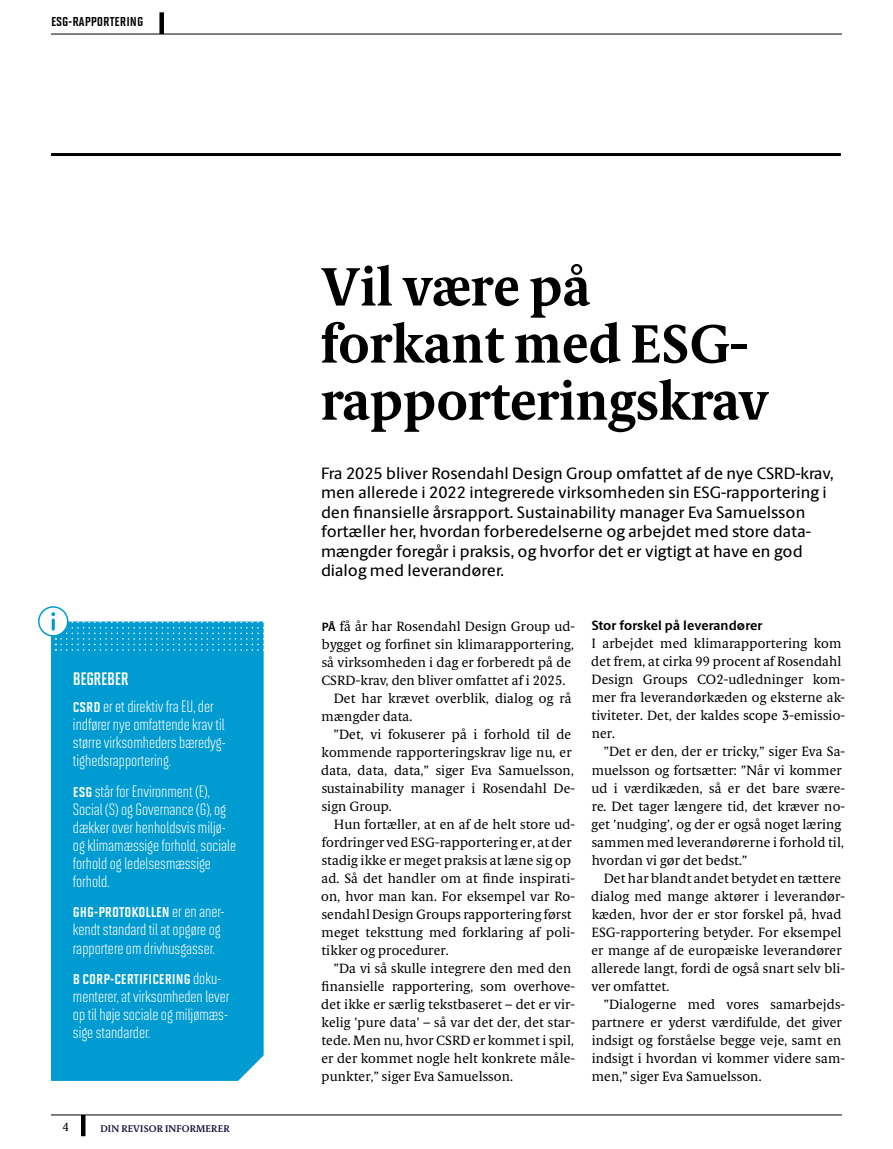
<style>
.page{position:relative;width:893px;height:1149px;background:#fff}
.page>*{position:absolute;margin:0;border:0;box-sizing:border-box;transform-origin:0 0}
.t1{font:700 54px/57px "Berling Serif Text";color:#000}
.t2{font:18px "Solano Gothic MVB Bd Cap";letter-spacing:-.02em;color:#fff}
.t3{font:16.5px/18px "Solano Gothic MVB";color:#fff}
.t4{font:500 16.5px/19.5px "Berling Sans";color:#000}
.t5{font:16.5px "Solano Gothic MVB Bd SC";color:#fff}
.t6{font:15px "Solano Gothic MVB Bd SC";color:#000}
.t7{font:13.5px/18px "Berling Serif Text";letter-spacing:.01em;color:#000}
.t8{font:700 13.5px "Berling Sans";letter-spacing:.01em;color:#000}
.t9{font:12px "Berling Serif Text";color:#000}
.t10{font:600 9.75px "Berling Serif Text";letter-spacing:.01em;color:#131139}
.s1{font-family:"Solano Gothic MVB Bd SC"}
.s2{font-family:"Solano Gothic MVB"}
.s3{font-family:"Berling Sans";font-weight:700;font-size:12px}
</style>
<div class="page">
<hr style="left:81px;top:1114px;width:4px;height:21px;background:#000">
<hr style="left:51px;top:1114px;width:791px;height:1px;background:#000">
<hr style="left:51px;top:153px;width:790px;height:3px;background:#000">
<hr style="left:51px;top:34px;width:791px;height:1px;background:#000">
<div style="left:159px;top:12px;width:5px;height:22px;background:#000"></div>
<div style="left:51px;top:650px;width:213px;height:430px;background:#009bd0"></div>
<svg style="left:38px;top:606px;width:226px;height:44px"></svg>
<p class="t6" style="left:51px;top:13px;width:94px">ESG-RAPPORTERING</p>
<h2 class="t2" style="left:73px;top:669px;width:57px">BEGREBER</h2>
<p class="t3" style="left:73px;top:697px;width:154px"><span class="s1">CSRD</span> er et direktiv fra EU, der indfører nye omfattende krav til større virksomheders bæredyg&shy;tighedsrapportering.</p>
<p class="t3" style="left:73px;top:781px;width:165px"><span class="s1">ESG</span> står for Environment (E),<br>Social (S) og Governance (G), og dækker over henholdsvis miljø&shy;og klimamæssige forhold, sociale forhold og ledelsesmæssige forhold.</p>
<p class="t5" style="left:73px;top:902px;width:153px">GHG-PROTOKOLLEN <span class="s2">er en aner-</span></p>
<p class="t3" style="left:73px;top:920px;width:149px">kendt standard til at opgøre og rapportere om drivhusgasser.</p>
<p class="t5" style="left:73px;top:969px;width:150px">B CORP-CERTIFICERING <span class="s2">doku-</span></p>
<p class="t3" style="left:73px;top:987px;width:158px;text-align:justify">menterer, at virksomheden lever op til høje sociale og miljømæs&shy;sige standarder.</p>
<p class="t9" style="left:63px;top:1119px;width:8px">4</p>
<p class="t10" style="left:100px;top:1121px;width:131px">DIN REVISOR INFORMERER</p>
<h1 class="t1" style="left:321px;top:259px;width:450px">Vil være på forkant med ESG&shy;rapporteringskrav</h1>
<p class="t4" style="left:321px;top:463px;width:514px">Fra 2025 bliver Rosendahl Design Group omfattet af de nye CSRD-krav, men allerede i 2022 integrerede virksomheden sin ESG-rapportering i den finansielle årsrapport. Sustainability manager Eva Samuelsson fortæller her, hvordan forberedelserne og arbejdet med store data&shy;mængder foregår i praksis, og hvorfor det er vigtigt at have en god dialog med leverandører.</p>
<p class="t7" style="left:322px;top:616px;width:255px"><span class="s3">PÅ</span> få år har Rosendahl Design Group ud-</p>
<p class="t7" style="left:322px;top:634px;width:254px">bygget og forfinet sin klimarapportering,</p>
<p class="t7" style="left:322px;top:652px;width:251px">så virksomheden i dag er forberedt på de</p>
<p class="t7" style="left:321px;top:670px;width:245px">CSRD-krav, den bliver omfattet af i 2025.</p>
<p class="t7" style="left:334px;top:688px;width:239px">Det har krævet overblik, dialog og rå</p>
<p class="t7" style="left:322px;top:706px;width:92px">mængder data.</p>
<p class="t7" style="left:334px;top:724px;width:239px">”Det, vi fokuserer på i forhold til de</p>
<p class="t7" style="left:322px;top:742px;width:251px">kommende rapporteringskrav lige nu, er</p>
<p class="t7" style="left:321px;top:760px;width:254px">data, data, data,” siger Eva Samuelsson,</p>
<p class="t7" style="left:322px;top:778px;width:255px">sustainability manager i Rosendahl De-</p>
<p class="t7" style="left:322px;top:796px;width:71px">sign Group.</p>
<p class="t7" style="left:334px;top:814px;width:243px">Hun fortæller, at en af de helt store ud-</p>
<p class="t7" style="left:322px;top:832px;width:251px">fordringer ved ESG-rapportering er, at der</p>
<p class="t7" style="left:322px;top:850px;width:251px">stadig ikke er meget praksis at læne sig op</p>
<p class="t7" style="left:321px;top:868px;width:255px">ad. Så det handler om at finde inspirati-</p>
<p class="t7" style="left:321px;top:886px;width:255px">on, hvor man kan. For eksempel var Ro-</p>
<p class="t7" style="left:322px;top:904px;width:251px">sendahl Design Groups rapportering først</p>
<p class="t7" style="left:322px;top:922px;width:255px">meget teksttung med forklaring af poli-</p>
<p class="t7" style="left:321px;top:940px;width:129px">tikker og procedurer.</p>
<p class="t7" style="left:334px;top:958px;width:239px">”Da vi så skulle integrere den med den</p>
<p class="t7" style="left:322px;top:976px;width:255px">finansielle rapportering, som overhove-</p>
<p class="t7" style="left:321px;top:994px;width:255px">det ikke er særlig tekstbaseret – det er vir-</p>
<p class="t7" style="left:322px;top:1012px;width:255px">kelig ’pure data’ – så var det der, det star-</p>
<p class="t7" style="left:321px;top:1030px;width:254px">tede. Men nu, hvor CSRD er kommet i spil,</p>
<p class="t7" style="left:321px;top:1048px;width:255px">er der kommet nogle helt konkrete måle-</p>
<p class="t7" style="left:322px;top:1066px;width:193px">punkter,” siger Eva Samuelsson.</p>
<p class="t8" style="left:592px;top:617px;width:172px">Stor forskel på leverandører</p>
<p class="t7" style="left:591px;top:634px;width:255px">I arbejdet med klimarapportering kom det frem, at cirka 99 procent af Rosendahl Design Groups CO2-udledninger kom&shy;mer fra leverandørkæden og eksterne ak&shy;tiviteter. Det, der kaldes scope 3-emissio&shy;ner.</p>
<p class="t7" style="left:591px;top:742px;width:255px;text-indent:12px">”Det er den, der er tricky,” siger Eva Sa&shy;muelsson og fortsætter: ”Når vi kommer ud i værdikæden, så er det bare svære&shy;re. Det tager længere tid, det kræver no&shy;get ’nudging’, og der er også noget læring sammen med leverandørerne i forhold til, hvordan vi gør det bedst.”</p>
<p class="t7" style="left:591px;top:868px;width:255px;text-indent:13px">Det har blandt andet betydet en tættere dialog med mange aktører i leverandør&shy;kæden, hvor der er stor forskel på, hvad ESG-rapportering betyder. For eksempel er mange af de europæiske leverandører allerede langt, fordi de også snart selv bli&shy;ver omfattet.</p>
<p class="t7" style="left:592px;top:994px;width:255px;text-indent:12px">”Dialogerne med vores samarbejds&shy;partnere er yderst værdifulde, det giver indsigt og forståelse begge veje, samt en indsigt i hvordan vi kommer videre sam&shy;men,” siger Eva Samuelsson.</p>
</div>
